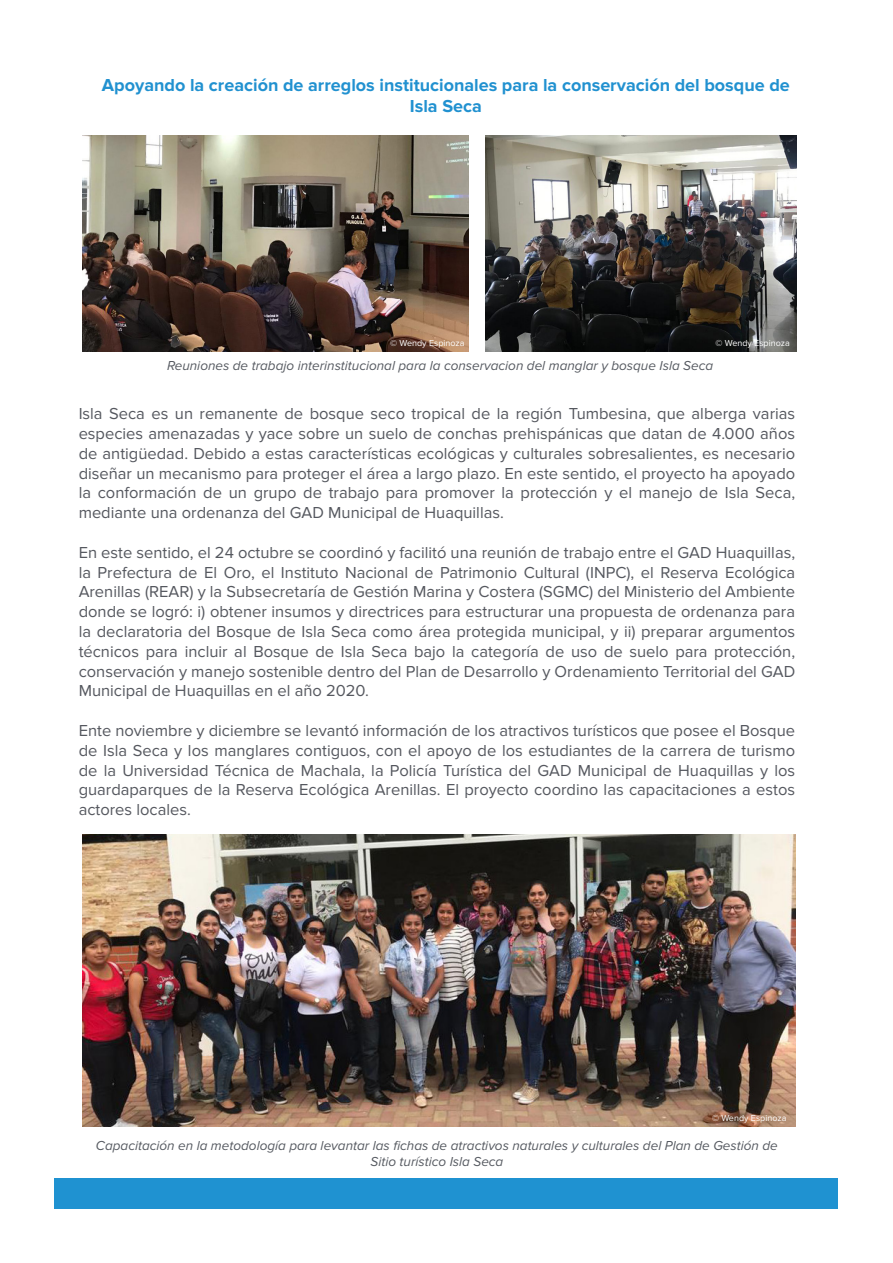
<style>
.page{position:relative;width:893px;height:1263px;background:#fff}
.page>*{position:absolute;margin:0;border:0;box-sizing:border-box;transform-origin:0 0}
.t1{font:700 18px/21.6px "Proxima Nova";color:#2191d0;text-align:center}
.t2{font:16.5px/19.8px "Proxima Nova";color:#55585f;text-align:justify}
.t3{font:italic 13.5px/16.2px "Proxima Nova";color:#565a61;text-align:center}
.t4{font:9px "Proxima Nova";color:#fff}
</style>
<div class="page">
<div style="left:54px;top:1179px;width:784px;height:30px;background:#1f92d1"></div>
<img style="left:83px;top:135px;width:386px;height:216px">
<img style="left:485px;top:135px;width:311px;height:216px">
<img style="left:83px;top:834px;width:712px;height:292px">
<p class="t1" style="left:102px;top:74px;width:689px">Apoyando la creación de arreglos institucionales para la conservación del bosque de<br>Isla Seca</p>
<p class="t4" style="left:390px;top:338px;width:76px">© Wendy Espinoza</p>
<p class="t4" style="left:715px;top:338px;width:76px">© Wendy Espinoza</p>
<p class="t3" style="left:167px;top:358px;width:548px">Reuniones de trabajo interinstitucional para la conservacion del manglar y bosque Isla Seca</p>
<p class="t2" style="left:79px;top:404px;width:718px">Isla Seca es un remanente de bosque seco tropical de la región Tumbesina, que alberga varias especies amenazadas y yace sobre un suelo de conchas prehispánicas que datan de 4.000 años de antigüedad. Debido a estas características ecológicas y culturales sobresalientes, es necesario diseñar un mecanismo para proteger el área a largo plazo. En este sentido, el proyecto ha apoyado la conformación de un grupo de trabajo para promover la protección y el manejo de Isla Seca, mediante una ordenanza del GAD Municipal de Huaquillas.</p>
<p class="t2" style="left:79px;top:543px;width:718px">En este sentido, el 24 octubre se coordinó y facilitó una reunión de trabajo entre el GAD Huaquillas, la Prefectura de El Oro, el Instituto Nacional de Patrimonio Cultural (INPC), el Reserva Ecológica Arenillas (REAR) y la Subsecretaría de Gestión Marina y Costera (SGMC) del Ministerio del Ambiente donde se logró: i) obtener insumos y directrices para estructurar una propuesta de ordenanza para la declaratoria del Bosque de Isla Seca como área protegida municipal, y ii) preparar argumentos técnicos para incluir al Bosque de Isla Seca bajo la categoría de uso de suelo para protección, conservación y manejo sostenible dentro del Plan de Desarrollo y Ordenamiento Territorial del GAD Municipal de Huaquillas en el año 2020.</p>
<p class="t2" style="left:79px;top:721px;width:718px">Ente noviembre y diciembre se levantó información de los atractivos turísticos que posee el Bosque de Isla Seca y los manglares contiguos, con el apoyo de los estudiantes de la carrera de turismo de la Universidad Técnica de Machala, la Policía Turística del GAD Municipal de Huaquillas y los guardaparques de la Reserva Ecológica Arenillas. El proyecto coordino las capacitaciones a estos actores locales.</p>
<p class="t4" style="left:712px;top:1113px;width:76px">© Wendy Espinoza</p>
<p class="t3" style="left:96px;top:1137px;width:683px">Capacitación en la metodología para levantar las fichas de atractivos naturales y culturales del Plan de Gestión de<br>Sitio turístico Isla Seca</p>
</div>
